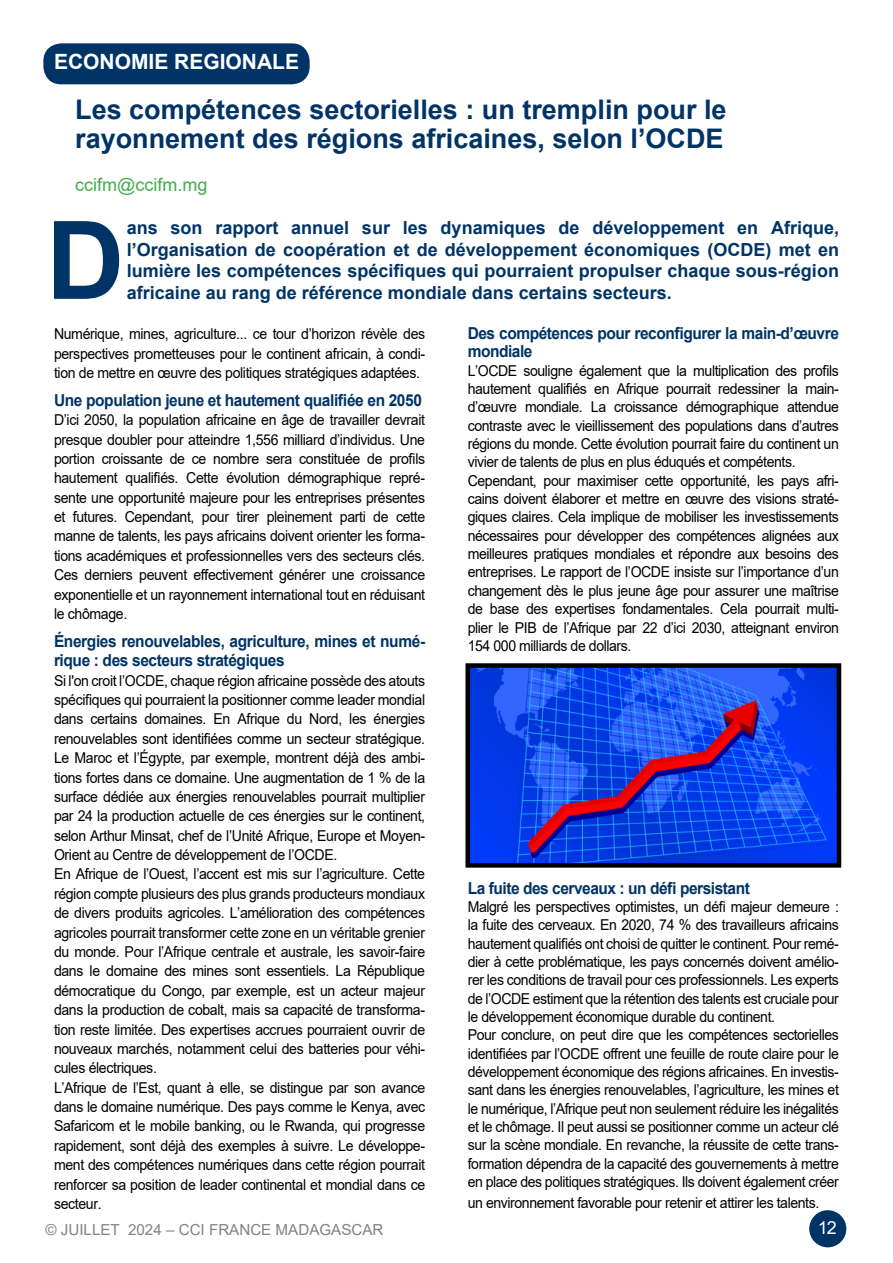
<style>
.page{position:relative;width:893px;height:1263px;background:#fff}
.page>*{position:absolute;margin:0;border:0;box-sizing:border-box;transform-origin:0 0}
.t1{font:700 108.6px "Arial";color:#036}
.t2{font:700 27px/28.8px "Arial";color:#036}
.t3{font:700 21px "Arial";color:#fff}
.t4{font:700 18px/21.6px "Arial";color:#003466;text-align:justify}
.t5{font:18px "Arial";color:#41ad49}
.t6{font:18px "Arial";color:#fff}
.t7{font:700 16.5px/19.4px "Arial";letter-spacing:-.025em;color:#003466;scale:.94 1}
.t8{font:15.15px "Arial";color:#808285}
.t9{font:15px/19.4px "Arial";letter-spacing:-.03em;color:#000;scale:.94 1}
</style>
<div class="page">
<div style="left:809px;top:1210px;width:37px;height:37px;background:#003466;border-radius:50%"></div>
<div style="left:43px;top:43px;width:267px;height:41px;background:#003466;border-radius:18px"></div>
<img style="left:470px;top:668px;width:366px;height:195px">
<div style="left:465px;top:663px;width:376px;height:205px;border:4px solid #000"></div>
<h3 class="t3" style="left:54px;top:47px;width:247px">ECONOMIE REGIONALE</h3>
<h2 class="t2" style="left:75px;top:96px;width:653px">Les compétences sectorielles : un tremplin pour le rayonnement des régions africaines, selon l’OCDE</h2>
<p class="t5" style="left:75px;top:172px;width:134px">ccifm@ccifm.mg</p>
<h1 class="t1" style="left:46px;top:184px;width:80px">D</h1>
<p class="t4" style="left:127px;top:217px;width:714px">ans son rapport annuel sur les dynamiques de développement en Afrique, l’Organisation de coopération et de développement économiques (OCDE) met en lumière les compétences spécifiques qui pourraient propulser chaque sous-région africaine au rang de référence mondiale dans certains secteurs.</p>
<p class="t9" style="left:54px;top:324px;width:396px;text-align:justify">Numérique, mines, agriculture... ce tour d’horizon révèle des perspectives prometteuses pour le continent africain, à condi&shy;tion de mettre en œuvre des politiques stratégiques adaptées.</p>
<p class="t7" style="left:54px;top:390px;width:393px">Une population jeune et hautement qualifiée en 2050</p>
<p class="t9" style="left:54px;top:410px;width:396px;text-align:justify">D’ici 2050, la population africaine en âge de travailler devrait presque doubler pour atteindre 1,556 milliard d’individus. Une portion croissante de ce nombre sera constituée de profils hautement qualifiés. Cette évolution démographique repré&shy;sente une opportunité majeure pour les entreprises présentes et futures. Cependant, pour tirer pleinement parti de cette manne de talents, les pays africains doivent orienter les forma&shy;tions académiques et professionnelles vers des secteurs clés.<br>Ces derniers peuvent effectivement générer une croissance exponentielle et un rayonnement international tout en réduisant le chômage.</p>
<p class="t7" style="left:54px;top:632px;width:396px">Énergies renouvelables, agriculture, mines et numé&shy;rique : des secteurs stratégiques</p>
<p class="t9" style="left:54px;top:671px;width:396px">Si l'on croit l’OCDE, chaque région africaine possède des atouts spécifiques qui pourraient la positionner comme leader mondial dans certains domaines. En Afrique du Nord, les énergies renouvelables sont identifiées comme un secteur stratégique.<br>Le Maroc et l’Égypte, par exemple, montrent déjà des ambi&shy;tions fortes dans ce domaine. Une augmentation de 1 % de la surface dédiée aux énergies renouvelables pourrait multiplier par 24 la production actuelle de ces énergies sur le continent, selon Arthur Minsat, chef de l’Unité Afrique, Europe et Moyen-Orient au Centre de développement de l’OCDE.<br>En Afrique de l’Ouest, l’accent est mis sur l’agriculture. Cette région compte plusieurs des plus grands producteurs mondiaux de divers produits agricoles. L’amélioration des compétences agricoles pourrait transformer cette zone en un véritable grenier du monde. Pour l’Afrique centrale et australe, les savoir-faire dans le domaine des mines sont essentiels. La République démocratique du Congo, par exemple, est un acteur majeur dans la production de cobalt, mais sa capacité de transforma&shy;tion reste limitée. Des expertises accrues pourraient ouvrir de nouveaux marchés, notamment celui des batteries pour véhi&shy;cules électriques.<br>L’Afrique de l’Est, quant à elle, se distingue par son avance dans le domaine numérique. Des pays comme le Kenya, avec Safaricom et le mobile banking, ou le Rwanda, qui progresse rapidement, sont déjà des exemples à suivre. Le développe&shy;ment des compétences numériques dans cette région pourrait renforcer sa position de leader continental et mondial dans ce secteur.</p>
<p class="t7" style="left:468px;top:324px;width:396px;line-height:18.3px">Des compétences pour reconfigurer la main-d’œuvre mondiale</p>
<p class="t9" style="left:468px;top:361px;width:396px;line-height:18.3px">L’OCDE souligne également que la multiplication des profils hautement qualifiés en Afrique pourrait redessiner la main&shy;d’œuvre mondiale. La croissance démographique attendue contraste avec le vieillissement des populations dans d’autres régions du monde. Cette évolution pourrait faire du continent un vivier de talents de plus en plus éduqués et compétents.<br>Cependant, pour maximiser cette opportunité, les pays afri&shy;cains doivent élaborer et mettre en œuvre des visions straté&shy;giques claires. Cela implique de mobiliser les investissements nécessaires pour développer des compétences alignées aux meilleures pratiques mondiales et répondre aux besoins des entreprises. Le rapport de l’OCDE insiste sur l’importance d’un changement dès le plus jeune âge pour assurer une maîtrise de base des expertises fondamentales. Cela pourrait multi&shy;plier le PIB de l’Afrique par 22 d’ici 2030, atteignant environ 154 000 milliards de dollars.</p>
<p class="t7" style="left:468px;top:878px;width:302px">La fuite des cerveaux : un défi persistant</p>
<p class="t9" style="left:468px;top:897px;width:396px;line-height:18.3px">Malgré les perspectives optimistes, un défi majeur demeure : la fuite des cerveaux. En 2020, 74 % des travailleurs africains hautement qualifiés ont choisi de quitter le continent. Pour remé&shy;dier à cette problématique, les pays concernés doivent amélio&shy;rer les conditions de travail pour ces professionnels. Les experts de l’OCDE estiment que la rétention des talents est cruciale pour le développement économique durable du continent.<br>Pour conclure, on peut dire que les compétences sectorielles identifiées par l’OCDE offrent une feuille de route claire pour le développement économique des régions africaines. En investis&shy;sant dans les énergies renouvelables, l’agriculture, les mines et le numérique, l’Afrique peut non seulement réduire les inégalités et le chômage. Il peut aussi se positionner comme un acteur clé sur la scène mondiale. En revanche, la réussite de cette trans&shy;formation dépendra de la capacité des gouvernements à mettre en place des politiques stratégiques. Ils doivent également créer</p>
<p class="t9" style="left:468px;top:1193px;width:375px">un environnement favorable pour retenir et attirer les talents.</p>
<p class="t8" style="left:45px;top:1219px;width:340px">© JUILLET 2024 – CCI FRANCE MADAGASCAR</p>
<p class="t6" style="left:818px;top:1215px;width:21px">12</p>
</div>
